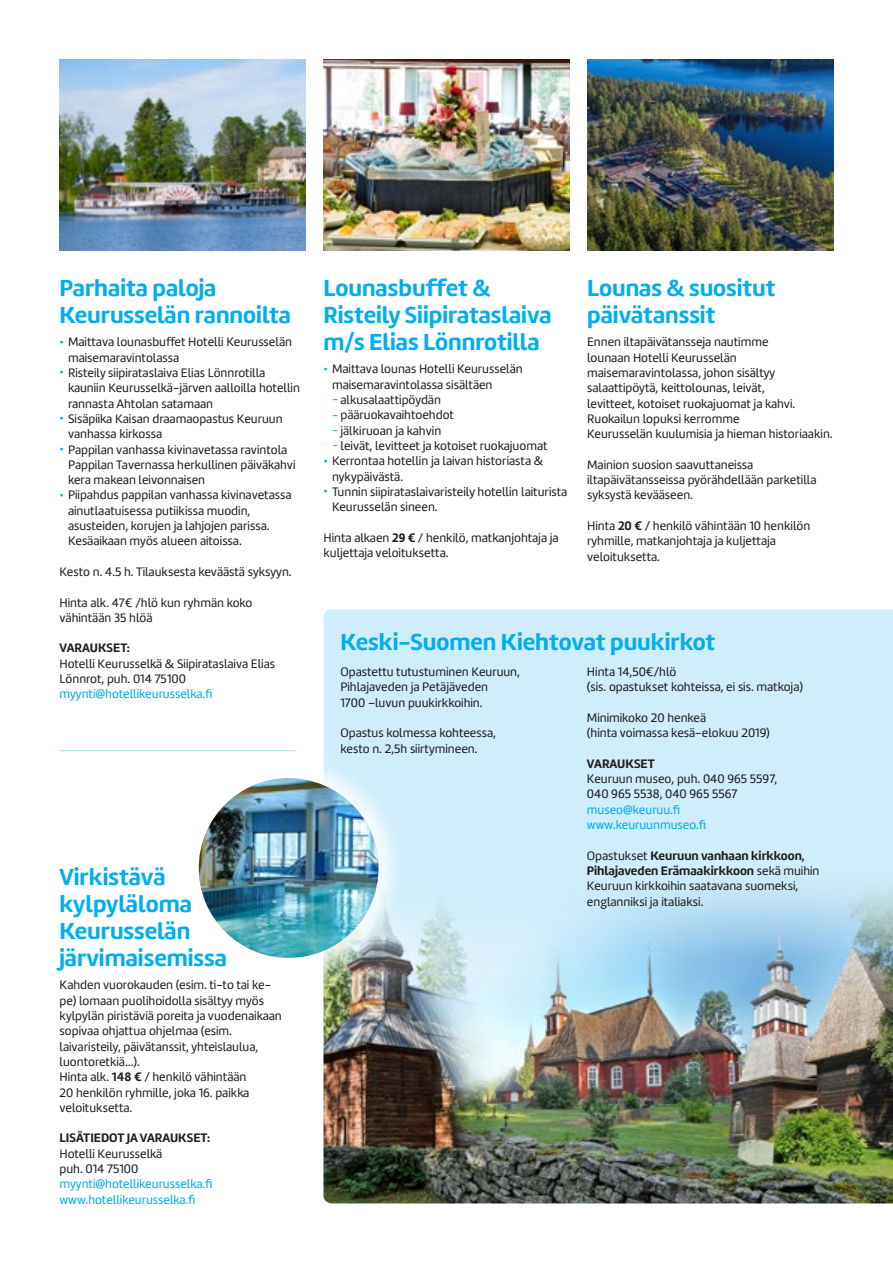
<style>
.page{position:relative;width:893px;height:1263px;background:#fff}
.page>*{position:absolute;margin:0;border:0;box-sizing:border-box;transform-origin:0 0}
.t1{font:700 24px/27px "Marine";color:#00aeef}
.Leipis{font:12.75px/15.3px "Marine";color:#231f20}
.Leipis-2{font:12.75px/15.3px "Marine";color:#00aeef}
.Subtitle{font:700 12.75px "Marine";color:#231f20}
.s1{font-size:12px;color:#00aeef}
.s2{font-weight:700}
.s3{color:#231f20}
</style>
<div class="page">
<div style="left:323px;top:609px;width:570px;height:250px;background:#cfedfb"></div>
<img style="left:323px;top:859px;width:570px;height:344px">
<hr style="left:60px;top:750px;width:236px;height:1px;background:#b9e5fa">
<img style="left:60px;top:60px;width:246px;height:191px">
<img style="left:323px;top:60px;width:246px;height:191px">
<img style="left:587px;top:60px;width:246px;height:191px">
<div style="left:171px;top:750px;width:235px;height:236px;background:#fff;opacity:.84"></div>
<img style="left:199px;top:778px;width:179px;height:180px;border-radius:90px">
<p class="t1" style="left:60px;top:274px;width:233px">Parhaita paloja<br>Keurusselän rannoilta</p>
<p class="Leipis" style="left:68px;top:334px;width:225px;text-indent:-9px"><span class="s1">•</span> Maittava lounasbuffet Hotelli Keurusselän maisemaravintolassa</p>
<p class="Leipis" style="left:68px;top:365px;width:233px;text-indent:-9px"><span class="s1">•</span> Risteily siipirataslaiva Elias Lönnrotilla kauniin Keurusselkä-järven aalloilla hotellin rannasta Ahtolan satamaan</p>
<p class="Leipis" style="left:68px;top:411px;width:216px;text-indent:-9px"><span class="s1">•</span> Sisäpiika Kaisan draamaopastus Keuruun vanhassa kirkossa</p>
<p class="Leipis" style="left:68px;top:442px;width:229px;text-indent:-9px"><span class="s1">•</span> Pappilan vanhassa kivinavetassa ravintola<br>Pappilan Tavernassa herkullinen päiväkahvi kera makean leivonnaisen</p>
<p class="Leipis" style="left:68px;top:487px;width:225px;text-indent:-9px"><span class="s1">•</span> Piipahdus pappilan vanhassa kivinavetassa ainutlaatuisessa putiikissa muodin, asusteiden, korujen ja lahjojen parissa.<br>Kesäaikaan myös alueen aitoissa.</p>
<p class="Leipis" style="left:60px;top:564px;width:234px">Kesto n. 4.5 h. Tilauksesta keväästä syksyyn.</p>
<p class="Leipis" style="left:60px;top:595px;width:194px">Hinta alk. 47€ /hlö kun ryhmän koko vähintään 35 hlöä</p>
<p class="Subtitle" style="left:60px;top:640px;width:72px">VARAUKSET:</p>
<p class="Leipis" style="left:60px;top:656px;width:217px">Hotelli Keurusselkä &amp; Siipirataslaiva Elias<br>Lönnrot, puh. 014 75100</p>
<p class="Leipis-2" style="left:60px;top:686px;width:154px">myynti@hotellikeurusselka.fi</p>
<p class="t1" style="left:60px;top:863px;width:169px">Virkistävä kylpyläloma<br>Keurusselän järvimaisemissa</p>
<p class="Leipis" style="left:60px;top:977px;width:224px">Kahden vuorokauden (esim. ti-to tai ke&shy;pe) lomaan puolihoidolla sisältyy myös kylpylän piristäviä poreita ja vuodenaikaan sopivaa ohjattua ohjelmaa (esim. laivaristeily, päivätanssit, yhteislaulua, luontoretkiä…).</p>
<p class="Leipis" style="left:60px;top:1069px;width:191px">Hinta alk. <span class="s2">148 €</span> / henkilö vähintään<br>20 henkilön ryhmille, joka 16. paikka veloituksetta.</p>
<p class="Subtitle" style="left:60px;top:1130px;width:152px">LISÄTIEDOT JA VARAUKSET:</p>
<p class="Leipis" style="left:60px;top:1146px;width:104px">Hotelli Keurusselkä</p>
<p class="Leipis-2" style="left:60px;top:1161px;width:154px"><span class="s3">puh. 014 75100 </span>myynti@hotellikeurusselka.fi www.hotellikeurusselka.fi</p>
<p class="t1" style="left:323px;top:274px;width:230px">Lounasbuffet &amp;<br>Risteily Siipirataslaiva m/s Elias Lönnrotilla</p>
<p class="Leipis" style="left:332px;top:361px;width:192px;text-indent:-9px"><span class="s1">•</span> Maittava lounas Hotelli Keurusselän maisemaravintolassa sisältäen</p>
<p class="Leipis" style="left:332px;top:392px;width:110px"><span class="s1">-</span> alkusalaattipöydän</p>
<p class="Leipis" style="left:332px;top:407px;width:123px"><span class="s1">-</span> pääruokavaihtoehdot</p>
<p class="Leipis" style="left:332px;top:423px;width:111px"><span class="s1">-</span> jälkiruoan ja kahvin</p>
<p class="Leipis" style="left:332px;top:438px;width:217px"><span class="s1">-</span> leivät, levitteet ja kotoiset ruokajuomat</p>
<p class="Leipis" style="left:332px;top:453px;width:213px;text-indent:-9px"><span class="s1">•</span> Kerrontaa hotellin ja laivan historiasta &amp; nykypäivästä.</p>
<p class="Leipis" style="left:332px;top:484px;width:237px;text-indent:-9px"><span class="s1">•</span> Tunnin siipirataslaivaristeily hotellin laiturista<br>Keurusselän sineen.</p>
<p class="Leipis" style="left:323px;top:530px;width:237px">Hinta alkaen <span class="s2">29 €</span> / henkilö, matkanjohtaja ja kuljettaja veloituksetta.</p>
<p class="t1" style="left:587px;top:274px;width:190px">Lounas &amp; suositut päivätanssit</p>
<p class="Leipis" style="left:587px;top:334px;width:247px">Ennen iltapäivätansseja nautimme<br>lounaan Hotelli Keurusselän maisemaravintolassa, johon sisältyy salaattipöytä, keittolounas, leivät,<br>levitteet, kotoiset ruokajuomat ja kahvi.<br>Ruokailun lopuksi kerromme<br>Keurusselän kuulumisia ja hieman historiaakin.</p>
<p class="Leipis" style="left:587px;top:457px;width:231px">Mainion suosion saavuttaneissa iltapäivätansseissa pyörähdellään parketilla syksystä kevääseen.</p>
<p class="Leipis" style="left:587px;top:518px;width:225px">Hinta <span class="s2">20 €</span> / henkilö vähintään 10 henkilön ryhmille, matkanjohtaja ja kuljettaja veloituksetta.</p>
<p class="t1" style="left:340px;top:628px;width:376px">Keski-Suomen Kiehtovat puukirkot</p>
<p class="Leipis" style="left:340px;top:664px;width:181px">Opastettu tutustuminen Keuruun,<br>Pihlajaveden ja Petäjäveden<br>1700 –luvun puukirkkoihin.</p>
<p class="Leipis" style="left:340px;top:725px;width:157px">Opastus kolmessa kohteessa, kesto n. 2,5h siirtymineen.</p>
<p class="Leipis" style="left:587px;top:664px;width:218px">Hinta 14,50€/hlö<br>(sis. opastukset kohteissa, ei sis. matkoja)</p>
<p class="Leipis" style="left:587px;top:710px;width:185px">Minimikoko 20 henkeä<br>(hinta voimassa kesä-elokuu 2019)</p>
<p class="Subtitle" style="left:587px;top:755px;width:69px">VARAUKSET</p>
<p class="Leipis" style="left:587px;top:771px;width:192px">Keuruun museo, puh. 040 965 5597,<br>040 965 5538, 040 965 5567</p>
<p class="Leipis-2" style="left:587px;top:802px;width:121px">museo@keuruu.fi www.keuruunmuseo.fi</p>
<p class="Leipis" style="left:587px;top:848px;width:234px">Opastukset <span class="s2">Keuruun vanhaan kirkkoon, Pihlajaveden Erämaakirkkoon</span> sekä muihin Keuruun kirkkoihin saatavana suomeksi, englanniksi ja italiaksi.</p>
</div>
